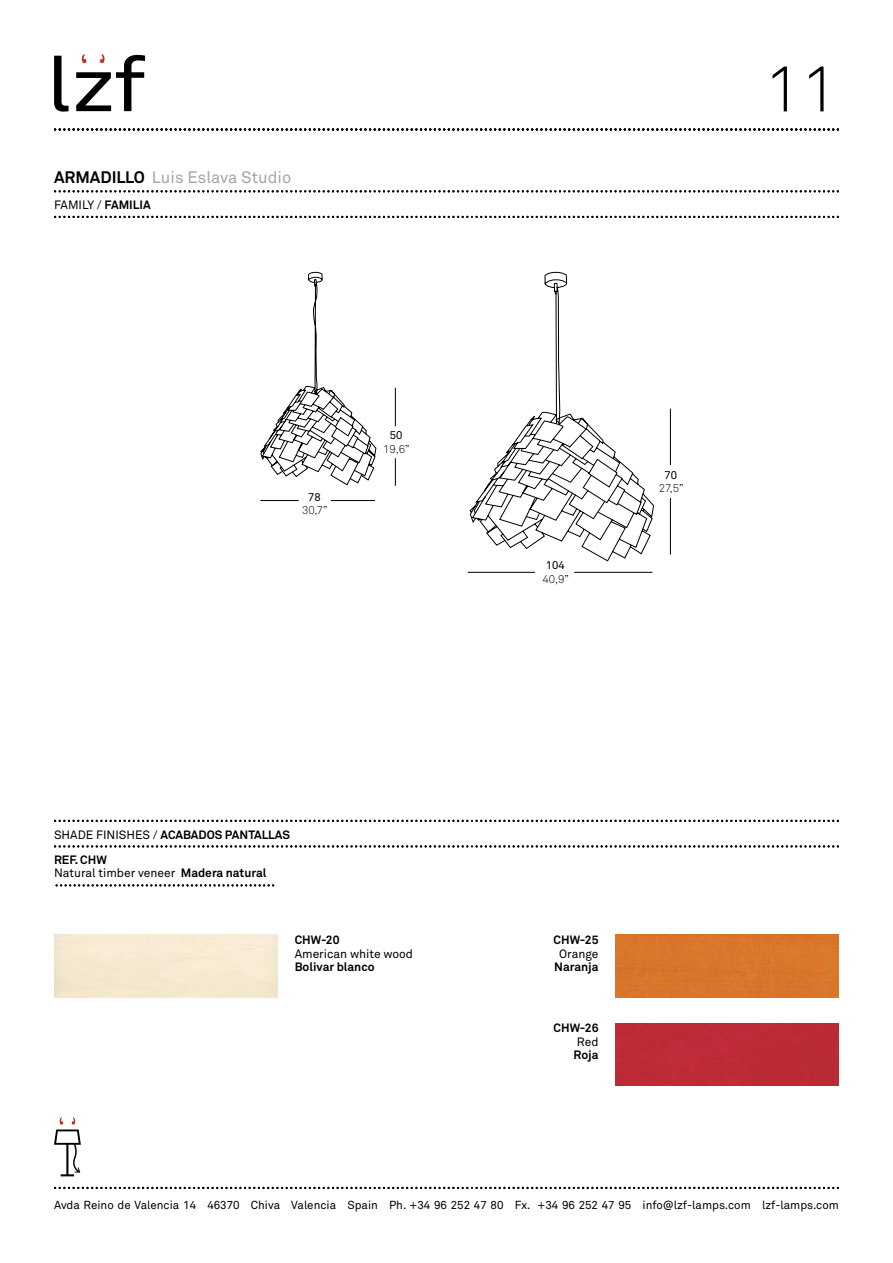
<style>
.page{position:relative;width:893px;height:1263px;background:#fff}
.page>*{position:absolute;margin:0;border:0;box-sizing:border-box;transform-origin:0 0}
.t1{font:300 64.5px "Akkurat";color:#000}
.t2{font:16.5px "Akkurat";color:#a4a5a7}
.t3{font:700 12px/25px "Akkurat";color:#000}
.t4{font:12px "Akkurat";color:#000}
.t5{font:11.55px "Akkurat";color:#000}
.t6{font:300 11.25px "Akkurat";color:#000}
.t7{font:11.25px "Akkurat";color:#000}
.s1{font-weight:700;color:#000}
.s2{font-weight:700}
.s3{font-weight:400}
</style>
<div class="page">
<hr style="left:670px;top:498px;width:1px;height:56px;background:#000">
<hr style="left:670px;top:409px;width:1px;height:56px;background:#000">
<hr style="left:468px;top:572px;width:67px;height:1px;background:#000">
<hr style="left:574px;top:572px;width:78px;height:1px;background:#000">
<svg style="left:470px;top:272px;width:184px;height:289px"></svg>
<svg style="left:395px;top:458px;width:1px;height:28px"></svg>
<hr style="left:395px;top:388px;width:1px;height:38px;background:#000">
<hr style="left:260px;top:500px;width:39px;height:1px;background:#000">
<hr style="left:331px;top:500px;width:44px;height:1px;background:#000">
<svg style="left:260px;top:271px;width:116px;height:214px"></svg>
<svg style="left:54px;top:1187px;width:785px;height:2px"></svg>
<svg style="left:54px;top:56px;width:15px;height:56px"></svg>
<svg style="left:76px;top:54px;width:69px;height:57px"></svg>
<svg style="left:54px;top:1117px;width:27px;height:59px"></svg>
<svg style="left:54px;top:128px;width:785px;height:3px"></svg>
<svg style="left:54px;top:190px;width:785px;height:2px"></svg>
<svg style="left:54px;top:216px;width:785px;height:2px"></svg>
<svg style="left:54px;top:820px;width:785px;height:2px"></svg>
<svg style="left:54px;top:845px;width:785px;height:2px"></svg>
<div style="left:615px;top:1023px;width:224px;height:62px;background:#bd2b36"></div>
<div style="left:615px;top:934px;width:224px;height:63px;background:#d9762b"></div>
<svg style="left:56px;top:884px;width:218px;height:2px"></svg>
<h2 class="t2" style="left:54px;top:167px;width:239px"><span class="s1">ARMADILLO</span> Luis Eslava Studio</h2>
<p class="t4" style="left:54px;top:197px;width:98px">FAMILY / <span class="s2">FAMILIA</span></p>
<p class="t7" style="left:308px;top:490px;width:14px">78</p>
<p class="t6" style="left:302px;top:503px;width:27px">30,7”</p>
<p class="t7" style="left:390px;top:428px;width:14px">50</p>
<p class="t6" style="left:383px;top:442px;width:28px">19,6”</p>
<p class="t3" style="left:54px;top:822px;width:237px"><span class="s3">SHADE FINISHES /</span> ACABADOS PANTALLAS<br>REF. CHW</p>
<p class="t4" style="left:54px;top:866px;width:214px">Natural timber veneer <span class="s2">Madera natural</span></p>
<p class="t3" style="left:295px;top:927px;width:46px">CHW-20</p>
<p class="t4" style="left:295px;top:946px;width:120px">American white wood</p>
<p class="t3" style="left:295px;top:954px;width:81px">Bolivar blanco</p>
<h1 class="t1" style="left:765px;top:48px;width:75px">11</h1>
<p class="t7" style="left:546px;top:558px;width:21px">104</p>
<p class="t6" style="left:542px;top:572px;width:28px">40,9”</p>
<p class="t7" style="left:665px;top:467px;width:14px">70</p>
<p class="t6" style="left:659px;top:481px;width:26px">27,5”</p>
<p class="t3" style="left:554px;top:927px;width:46px">CHW-25</p>
<p class="t4" style="left:559px;top:946px;width:41px">Orange</p>
<p class="t3" style="left:554px;top:954px;width:46px">Naranja</p>
<p class="t3" style="left:554px;top:1015px;width:46px">CHW-26</p>
<p class="t4" style="left:577px;top:1034px;width:23px">Red</p>
<p class="t3" style="left:574px;top:1042px;width:26px">Roja</p>
<p class="t5" style="left:54px;top:1198px;width:786px">Avda Reino de Valencia 14 46370 Chiva Valencia Spain Ph. +34 96 252 47 80 Fx. +34 96 252 47 95 info@lzf-lamps.com lzf-lamps.com</p>
</div>
